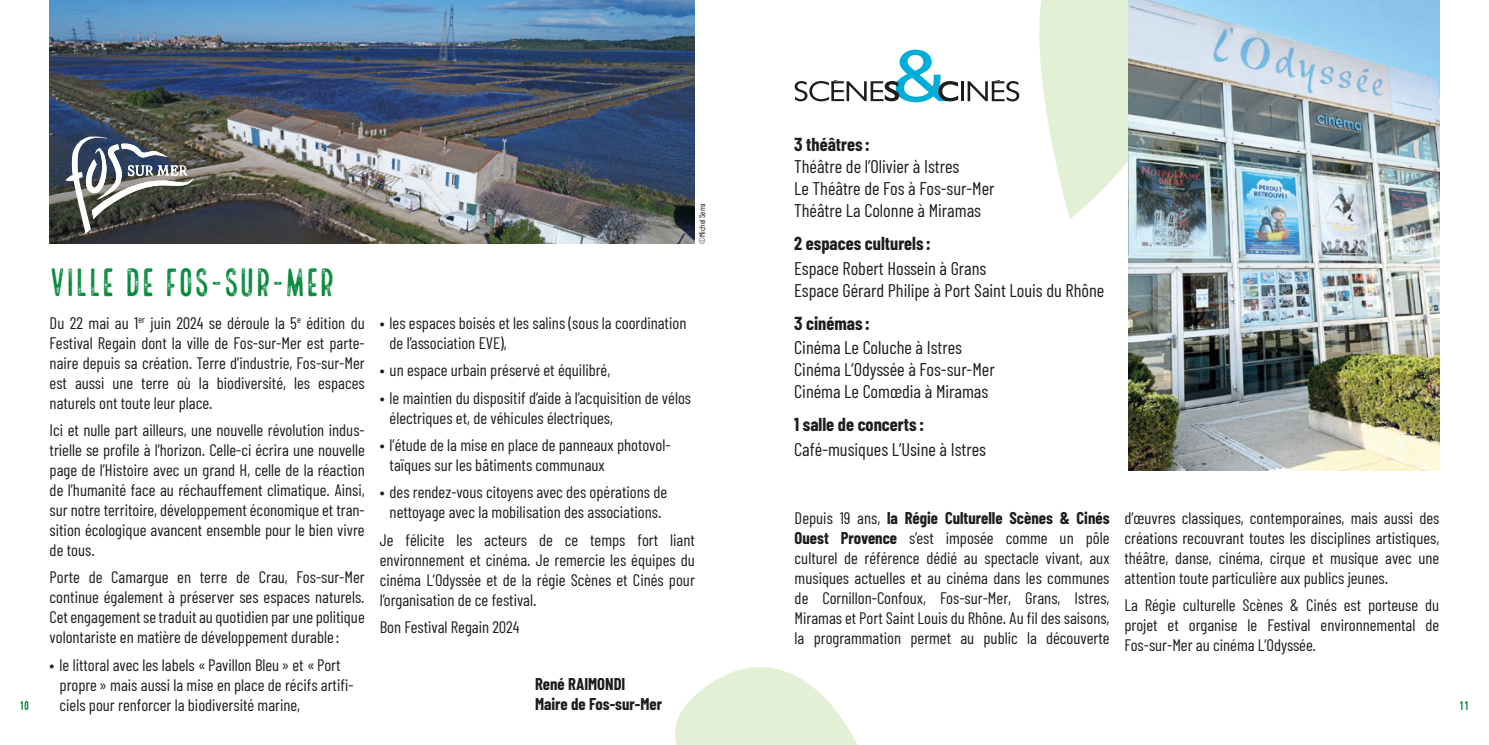
<style>
.page{position:relative;width:1489px;height:745px;background:#fff}
.page>*{position:absolute;margin:0;border:0;box-sizing:border-box;transform-origin:0 0}
.t1{font:38.5px "Local Brewery Five";letter-spacing:-.01em;color:#008839}
.t2{font:18.38px/22.1px "Barlow Condensed";color:#1d1d1b}
.t3{font:700 18.38px "Barlow Condensed";color:#1d1d1b}
.t4{font:16.62px/19.9px "Barlow Condensed";color:#1d1d1b;text-align:justify}
.t5{font:700 16.62px/19.9px "Barlow Condensed";color:#1d1d1b}
.INFOS{font:14px "Polis";color:#008839}
.t6{font:8.4px "Barlow Condensed";letter-spacing:-.01em;color:#1d1d1b}
.s1{font-weight:700}
</style>
<div class="page">
<svg style="left:985px;top:0;width:143px;height:219px;fill:#e2f0d6"></svg>
<img style="left:50px;top:0;width:644px;height:243px">
<svg style="left:66px;top:136px;width:127px;height:97px"></svg>
<hr style="left:961px;top:81px;width:2px;height:20px;background:#1d1d1b">
<svg style="left:967px;top:80px;width:52px;height:21px"></svg>
<svg style="left:794px;top:50px;width:164px;height:52px"></svg>
<img style="left:1128px;top:0;width:311px;height:470px">
<svg style="left:675px;top:667px;width:182px;height:77px"></svg>
<p class="t3" style="left:794px;top:133px;width:77px">3 théâtres :</p>
<p class="t2" style="left:794px;top:155px;width:202px">Théâtre de l’Olivier à Istres<br>Le Théâtre de Fos à Fos-sur-Mer<br>Théâtre La Colonne à Miramas</p>
<p class="t3" style="left:794px;top:232px;width:138px">2 espaces culturels :</p>
<p class="t2" style="left:794px;top:256px;width:312px">Espace Robert Hossein à Grans<br>Espace Gérard Philipe à Port Saint Louis du Rhône</p>
<p class="t3" style="left:794px;top:311px;width:77px">3 cinémas :</p>
<p class="t2" style="left:794px;top:336px;width:202px">Cinéma Le Coluche à Istres<br>Cinéma L’Odyssée à Fos-sur-Mer<br>Cinéma Le Comœdia à Miramas</p>
<p class="t3" style="left:794px;top:413px;width:131px">1 salle de concerts :</p>
<p class="t2" style="left:794px;top:437px;width:193px">Café-musiques L’Usine à Istres</p>
<p class="t6" style="left:697px;top:243px;width:42px;rotate:-90deg">©Michel Serra</p>
<h1 class="t1" style="left:50px;top:261px;width:287px">VILLE DE FOS-SUR-MER</h1>
<p class="t4" style="left:50px;top:312px;width:317px">Du 22 mai au 1<sup>er</sup> juin 2024 se déroule la 5<sup>e</sup> édition du Festival Regain dont la ville de Fos-sur-Mer est parte&shy;naire depuis sa création. Terre d’industrie, Fos-sur-Mer est aussi une terre où la biodiversité, les espaces naturels ont toute leur place.</p>
<p class="t4" style="left:50px;top:419px;width:317px">Ici et nulle part ailleurs, une nouvelle révolution indus&shy;trielle se profile à l’horizon. Celle-ci écrira une nouvelle page de l’Histoire avec un grand H, celle de la réaction de l’humanité face au réchauffement climatique. Ainsi, sur notre territoire, développement économique et tran&shy;sition écologique avancent ensemble pour le bien vivre de tous.</p>
<p class="t4" style="left:50px;top:566px;width:317px">Porte de Camargue en terre de Crau, Fos-sur-Mer continue également à préserver ses espaces naturels.<br>Cet engagement se traduit au quotidien par une politique volontariste en matière de développement durable :</p>
<p class="t4" style="left:60px;top:654px;width:295px;text-align:left;text-indent:-10px">• le littoral avec les labels « Pavillon Bleu » et « Port propre » mais aussi la mise en place de récifs artifi&shy;ciels pour renforcer la biodiversité marine,</p>
<p class="t4" style="left:389px;top:312px;width:298px;text-indent:-10px">• les espaces boisés et les salins (sous la coordination de l’association EVE),</p>
<p class="t4" style="left:379px;top:359px;width:232px">• un espace urbain préservé et équilibré,</p>
<p class="t4" style="left:389px;top:387px;width:303px;text-indent:-10px">• le maintien du dispositif d’aide à l’acquisition de vélos électriques et, de véhicules électriques,</p>
<p class="t4" style="left:389px;top:434px;width:282px;text-indent:-10px">• l’étude de la mise en place de panneaux photovol&shy;taïques sur les bâtiments communaux</p>
<p class="t4" style="left:379px;top:481px;width:289px;text-align:center">• des rendez-vous citoyens avec des opérations de nettoyage avec la mobilisation des associations.</p>
<p class="t4" style="left:379px;top:529px;width:317px">Je félicite les acteurs de ce temps fort liant environnement et cinéma. Je remercie les équipes du cinéma L’Odyssée et de la régie Scènes et Cinés pour l’organisation de ce festival.</p>
<p class="t4" style="left:379px;top:616px;width:141px">Bon Festival Regain 2024</p>
<p class="t4" style="left:794px;top:507px;width:316px">Depuis 19 ans, <span class="s1">la Régie Culturelle Scènes &amp; Cinés Ouest Provence</span> s’est imposée comme un pôle culturel de référence dédié au spectacle vivant, aux musiques actuelles et au cinéma dans les communes de Cornillon-Confoux, Fos-sur-Mer, Grans, Istres, Miramas et Port Saint Louis du Rhône. Au fil des saisons, la programmation permet au public la découverte</p>
<p class="t4" style="left:1124px;top:507px;width:316px">d’œuvres classiques, contemporaines, mais aussi des créations recouvrant toutes les disciplines artistiques, théâtre, danse, cinéma, cirque et musique avec une attention toute particulière aux publics jeunes.</p>
<p class="t4" style="left:1124px;top:594px;width:316px">La Régie culturelle Scènes &amp; Cinés est porteuse du projet et organise le Festival environnemental de Fos-sur-Mer au cinéma L’Odyssée.</p>
<p class="t5" style="left:535px;top:673px;width:129px">René RAIMONDI<br>Maire de Fos-sur-Mer</p>
<p class="INFOS" style="left:20px;top:697px;width:11px">10</p>
<p class="INFOS" style="left:1459px;top:697px;width:11px">11</p>
</div>
